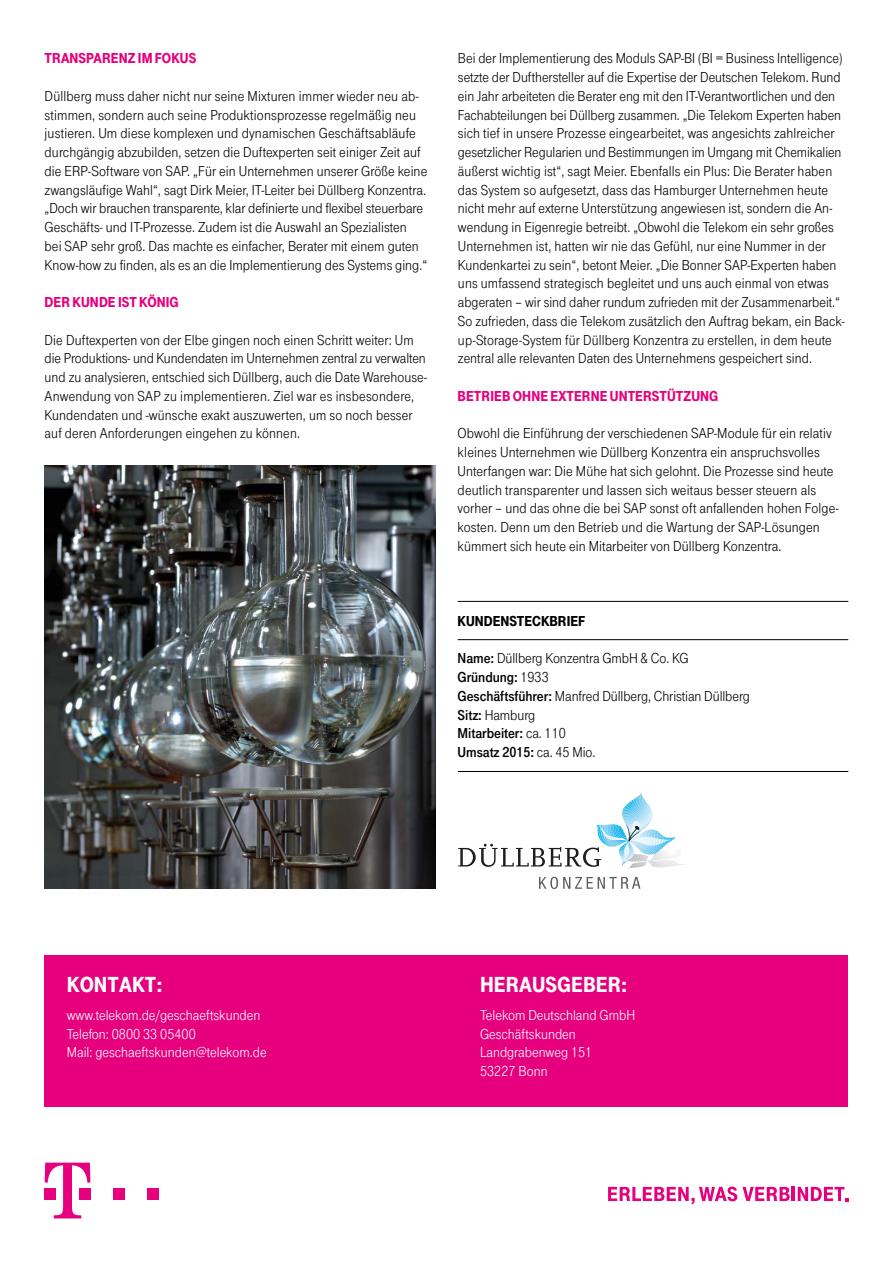
<style>
.page{position:relative;width:893px;height:1263px;background:#fff}
.page>*{position:absolute;margin:0;border:0;box-sizing:border-box;transform-origin:0 0}
.t1{font:900 22.5px "Tele Grotesk Headline";color:#fff}
.t2{font:15px/18.8px "Tele Grotesk Norm";letter-spacing:.005em;color:#000}
.t3{font:15px/18.8px "Tele Grotesk Norm";color:#fff}
.t4{font:15px "Tele Grotesk Ultr";letter-spacing:.005em;color:#e6007d}
.t5{font:15px/18.8px "Tele Grotesk Fett";letter-spacing:-.005em;color:#000}
.t6{font:15px "Tele Grotesk Ultr";color:#000}
.s1{font-family:"Tele Grotesk Fett"}
.s2{font-family:"Tele Grotesk Norm"}
</style>
<div class="page">
<img style="left:45px;top:466px;width:390px;height:422px">
<div style="left:45px;top:955px;width:803px;height:151px;background:#e6007d"></div>
<hr style="left:458px;top:639px;width:390px;height:1px;background:#000">
<hr style="left:458px;top:601px;width:390px;height:1px;background:#000">
<hr style="left:458px;top:771px;width:390px;height:1px;background:#000">
<svg style="left:608px;top:1186px;width:129px;height:18px"></svg>
<svg style="left:743px;top:1187px;width:47px;height:14px"></svg>
<hr style="left:792px;top:1187px;width:3px;height:14px;background:#e6007d">
<svg style="left:798px;top:1187px;width:50px;height:14px"></svg>
<div style="left:113px;top:1188px;width:11px;height:11px;background:#e6007d"></div>
<div style="left:147px;top:1188px;width:11px;height:11px;background:#e6007d"></div>
<svg style="left:45px;top:1162px;width:45px;height:56px"></svg>
<svg style="left:539px;top:877px;width:101px;height:12px"></svg>
<svg style="left:458px;top:792px;width:227px;height:76px"></svg>
<p class="t4" style="left:45px;top:50px;width:153px">TRANSPARENZ IM FOKUS</p>
<p class="t2" style="left:45px;top:87px;width:384px">Düllberg muss daher nicht nur seine Mixturen immer wieder neu ab&shy;stimmen, sondern auch seine Produktionsprozesse regelmäßig neu justieren. Um diese komplexen und dynamischen Geschäftsabläufe durchgängig abzubilden, setzen die Duftexperten seit einiger Zeit auf die ERP-Software von SAP. „Für ein Unternehmen unserer Größe keine zwangsläufige Wahl“, sagt Dirk Meier, IT-Leiter bei Düllberg Konzentra. „Doch wir brauchen transparente, klar definierte und flexibel steuerbare Geschäfts- und IT-Prozesse. Zudem ist die Auswahl an Spezialisten bei SAP sehr groß. Das machte es einfacher, Berater mit einem guten Know-how zu finden, als es an die Implementierung des Systems ging.“</p>
<p class="t4" style="left:45px;top:294px;width:136px">DER KUNDE IST KÖNIG</p>
<p class="t2" style="left:45px;top:331px;width:384px">Die Duftexperten von der Elbe gingen noch einen Schritt weiter: Um die Produktions- und Kundendaten im Unternehmen zentral zu verwalten und zu analysieren, entschied sich Düllberg, auch die Date Warehouse-Anwendung von SAP zu implementieren. Ziel war es insbesondere, Kundendaten und -wünsche exakt auszuwerten, um so noch besser auf deren Anforderungen eingehen zu können.</p>
<p class="t2" style="left:458px;top:49px;width:388px">Bei der Implementierung des Moduls SAP-BI (BI = Business Intelligence) setzte der Dufthersteller auf die Expertise der Deutschen Telekom. Rund ein Jahr arbeiteten die Berater eng mit den IT-Verantwortlichen und den Fachabteilungen bei Düllberg zusammen. „Die Telekom Experten haben sich tief in unsere Prozesse eingearbeitet, was angesichts zahlreicher gesetzlicher Regularien und Bestimmungen im Umgang mit Chemikalien äußerst wichtig ist“, sagt Meier. Ebenfalls ein Plus: Die Berater haben das System so aufgesetzt, dass das Hamburger Unternehmen heute nicht mehr auf externe Unterstützung angewiesen ist, sondern die An&shy;wendung in Eigenregie betreibt. „Obwohl die Telekom ein sehr großes Unternehmen ist, hatten wir nie das Gefühl, nur eine Nummer in der Kundenkartei zu sein“, betont Meier. „Die Bonner SAP-Experten haben uns umfassend strategisch begleitet und uns auch einmal von etwas abgeraten – wir sind daher rundum zufrieden mit der Zusammenarbeit.“ So zufrieden, dass die Telekom zusätzlich den Auftrag bekam, ein Back&shy;up-Storage-System für Düllberg Konzentra zu erstellen, in dem heute zentral alle relevanten Daten des Unternehmens gespeichert sind.</p>
<p class="t4" style="left:458px;top:388px;width:262px">BETRIEB OHNE EXTERNE UNTERSTÜTZUNG</p>
<p class="t2" style="left:458px;top:424px;width:383px">Obwohl die Einführung der verschiedenen SAP-Module für ein relativ kleines Unternehmen wie Düllberg Konzentra ein anspruchsvolles Unterfangen war: Die Mühe hat sich gelohnt. Die Prozesse sind heute deutlich transparenter und lassen sich weitaus besser steuern als vorher – und das ohne die bei SAP sonst oft anfallenden hohen Folge&shy;kosten. Denn um den Betrieb und die Wartung der SAP-Lösungen kümmert sich heute ein Mitarbeiter von Düllberg Konzentra.</p>
<p class="t6" style="left:458px;top:613px;width:129px">KUNDENSTECKBRIEF</p>
<p class="t2" style="left:458px;top:649px;width:232px"><span class="s1">Name:</span> Düllberg Konzentra GmbH &amp; Co. KG</p>
<p class="t5" style="left:458px;top:668px;width:93px">Gründung: <span class="s2">1933</span></p>
<p class="t2" style="left:458px;top:687px;width:294px"><span class="s1">Geschäftsführer:</span> Manfred Düllberg, Christian Düllberg<br><span class="s1">Sitz:</span> Hamburg</p>
<p class="t5" style="left:458px;top:724px;width:139px">Mitarbeiter: <span class="s2">ca. 110<br></span>Umsatz 2015: <span class="s2">ca. 45 Mio.</span></p>
<h1 class="t1" style="left:67px;top:972px;width:97px">KONTAKT:</h1>
<p class="t3" style="left:67px;top:1006px;width:201px">www.telekom.de/geschaeftskunden<br>Telefon: 0800 33 05400<br>Mail: geschaeftskunden@telekom.de</p>
<h1 class="t1" style="left:480px;top:972px;width:149px">HERAUSGEBER:</h1>
<p class="t3" style="left:480px;top:1006px;width:157px">Telekom Deutschland GmbH<br>Geschäftskunden<br>Landgrabenweg 151<br>53227 Bonn</p>
</div>
